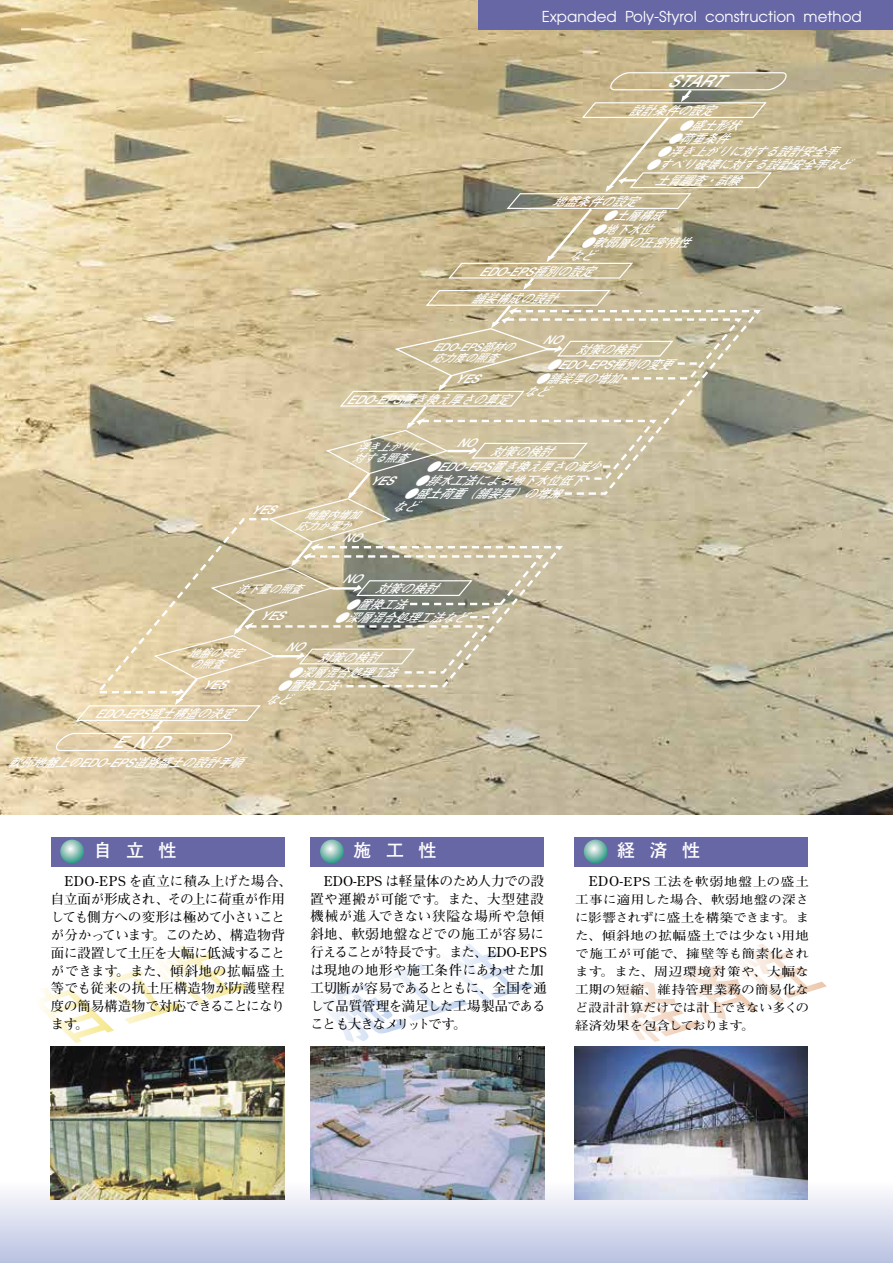
<style>
.page{position:relative;width:893px;height:1263px;background:#fff}
.page>*{position:absolute;margin:0;border:0;box-sizing:border-box;transform-origin:0 0}
.t1{font:700 18px "Futo Go B101";letter-spacing:.8em;color:#fff}
.t2{font:italic 700 16.8px "Futo Go B101";color:#fff}
.t3{font:15px "Avant Garde";color:#fff}
.t4{font:700 13.5px/18px "Futo Min A101";color:#000}
.t5{font:700 12.15px/18px "Futo Min A101";letter-spacing:-.015em;color:#000;text-align:justify;scale:1.11 1}
.t6{font:italic 700 12px/13.2px "Futo Go B101";color:#fff}
.t7{font:italic 700 10.8px/10.8px "Futo Go B101";color:#fff}
.s1{font-size:13.5px}
</style>
<div class="page">
<img style="left:0;top:0;width:893px;height:814px">
<svg style="left:53px;top:72px;width:736px;height:680px;background:#cdbe99"></svg>
<svg style="left:75px;top:517px;width:490px;height:216px;background:#d0c2a0"></svg>
<svg style="left:154px;top:429px;width:296px;height:251px;background:#c7ba9b"></svg>
<svg style="left:338px;top:87px;width:435px;height:414px;background:#c2b693"></svg>
<div style="left:478px;top:0;width:415px;height:30px;background:#6867a6"></div>
<svg style="left:40px;top:945px;width:208px;height:98px"></svg>
<svg style="left:327px;top:944px;width:207px;height:98px"></svg>
<svg style="left:615px;top:944px;width:212px;height:98px"></svg>
<div style="left:0;top:1180px;width:893px;height:83px;background:linear-gradient(to bottom,#fefdfc,#b9c2e2)"></div>
<div style="left:51px;top:837px;width:233px;height:30px;background:#6867a6"></div>
<div style="left:310px;top:837px;width:234px;height:30px;background:#6867a6"></div>
<div style="left:574px;top:837px;width:234px;height:30px;background:#6867a6"></div>
<img style="left:51px;top:1046px;width:234px;height:153px">
<img style="left:310px;top:1046px;width:234px;height:153px">
<img style="left:574px;top:1046px;width:234px;height:154px">
<svg style="left:60px;top:840px;width:24px;height:23px"></svg>
<svg style="left:320px;top:840px;width:24px;height:23px"></svg>
<svg style="left:584px;top:840px;width:23px;height:23px"></svg>
<p class="t3" style="left:542px;top:8px;width:322px">Expanded Poly-Styrol construction method</p>
<p class="t2" style="left:666px;top:71px;width:72px">START</p>
<p class="t6" style="left:628px;top:104px;width:97px">設計条件の設定</p>
<p class="t6" style="left:678px;top:119px;width:73px">●盛土形状</p>
<p class="t6" style="left:666px;top:132px;width:73px">●荷重条件</p>
<p class="t6" style="left:655px;top:145px;width:193px">●浮き上がりに対する設計安全率</p>
<p class="t6" style="left:644px;top:158px;width:241px">●すべり破壊に対する設計安全率など　　</p>
<p class="t6" style="left:601px;top:209px;width:73px">●土層構成</p>
<p class="t6" style="left:590px;top:223px;width:73px">●地下水位</p>
<p class="t6" style="left:568px;top:236px;width:132px;text-indent:11px">●軟弱層の圧密特性など</p>
<p class="t6" style="left:655px;top:174px;width:97px">土質調査・試験</p>
<p class="t6" style="left:552px;top:195px;width:97px">地盤条件の設定</p>
<p class="t6" style="left:250px;top:503px;width:36px">YES</p>
<p class="t6" style="left:479px;top:265px;width:127px">EDO-EPS種別の設定</p>
<p class="t6" style="left:471px;top:292px;width:97px">舗装構成の設計</p>
<p class="t6" style="left:576px;top:343px;width:73px">対策の検討</p>
<p class="t6" style="left:542px;top:333px;width:31px">NO</p>
<p class="t7" style="left:431px;top:341px;width:94px">EDO-EPS部材の応力度の照査</p>
<p class="t6" style="left:545px;top:358px;width:139px">●EDO-EPS種別の変更</p>
<p class="t6" style="left:523px;top:371px;width:108px;text-indent:11px">●舗装厚の増加など</p>
<p class="t6" style="left:454px;top:372px;width:36px">YES</p>
<p class="t6" style="left:346px;top:393px;width:175px">EDO-EPS置き換え厚さの算定</p>
<p class="t6" style="left:456px;top:436px;width:31px">NO</p>
<p class="t7" style="left:352px;top:442px;width:81px;text-indent:4px">浮き上がりに対する照査</p>
<p class="t6" style="left:490px;top:445px;width:73px">対策の検討</p>
<p class="t6" style="left:425px;top:460px;width:187px">●EDO-EPS置き換え厚さの減少</p>
<p class="t6" style="left:414px;top:473px;width:181px">●排水工法による地下水位低下</p>
<p class="t6" style="left:391px;top:487px;width:180px;text-indent:11px">●盛土荷重（舗装厚）の増加など</p>
<p class="t6" style="left:369px;top:473px;width:36px">YES</p>
<p class="t7" style="left:295px;top:509px;width:75px;text-indent:9px">地盤内増加応力が零か</p>
<p class="t6" style="left:342px;top:531px;width:31px">NO</p>
<p class="t7" style="left:235px;top:584px;width:77px">沈下量の照査</p>
<p class="t6" style="left:259px;top:609px;width:36px">YES</p>
<p class="t6" style="left:342px;top:572px;width:31px">NO</p>
<p class="t6" style="left:375px;top:582px;width:73px">対策の検討</p>
<p class="t6" style="left:344px;top:598px;width:73px">●置換工法</p>
<p class="t6" style="left:333px;top:611px;width:145px">●深層混合処理工法など</p>
<p class="t7" style="left:187px;top:647px;width:66px">地盤の安定の照査</p>
<p class="t6" style="left:201px;top:678px;width:36px">YES</p>
<p class="t6" style="left:94px;top:707px;width:151px">EDO-EPS盛土構造の決定</p>
<p class="t2" style="left:112px;top:732px;width:72px">END</p>
<p class="t6" style="left:7px;top:755px;width:247px">軟弱地盤上のEDO-EPS道路盛土の設計手順</p>
<p class="t6" style="left:284px;top:640px;width:31px">NO</p>
<p class="t6" style="left:317px;top:650px;width:73px">対策の検討</p>
<p class="t6" style="left:287px;top:666px;width:121px">●深層混合処理工法</p>
<p class="t6" style="left:265px;top:679px;width:84px;text-indent:11px">●置換工法など</p>
<h1 class="t1" style="left:94px;top:840px;width:84px">自立性</h1>
<h1 class="t1" style="left:354px;top:840px;width:84px">施工性</h1>
<p class="t4" style="left:51px;top:872px;width:242px;text-indent:13px">EDO-EPS を直立に積み上げた場合、自立面が形成され、その上に荷重が作用しても側方への変形は極めて小さいことが分かっています。このため、構造物背面に設置して土圧を大幅に低減することができます。また、傾斜地の拡幅盛土等でも従来の抗土圧構造物が防護壁程度の簡易構造物で対応できることになります。</p>
<h1 class="t1" style="left:617px;top:840px;width:84px">経済性</h1>
<p class="t4" style="left:310px;top:872px;width:238px;text-indent:14px">EDO-EPS は軽量体のため人力での設置や運搬が可能です。また、大型建設機械が進入できない狭隘な場所や急傾斜地、軟弱地盤などでの施工が容易に行えることが特長です。また、EDO-EPSは現地の地形や施工条件にあわせた加工切断が容易であるとともに、全国を通して品質管理を満足した工場製品であることも大きなメリットです。</p>
<p class="t5" style="left:575px;top:872px;width:212px;text-indent:14px"><span class="s1">EDO-</span>EPS 工法を軟弱地盤上の盛土工事に適用した場合、軟弱地盤の深さに影響されずに盛土を構築できます。また、傾斜地の拡幅盛土では少ない用地で施工が可能で、擁壁等も簡素化されます。また、周辺環境対策や、大幅な工期の短縮、維持管理業務の簡易化など設計計算だけでは計上できない多くの経済効果を包含しております。</p>
</div>
